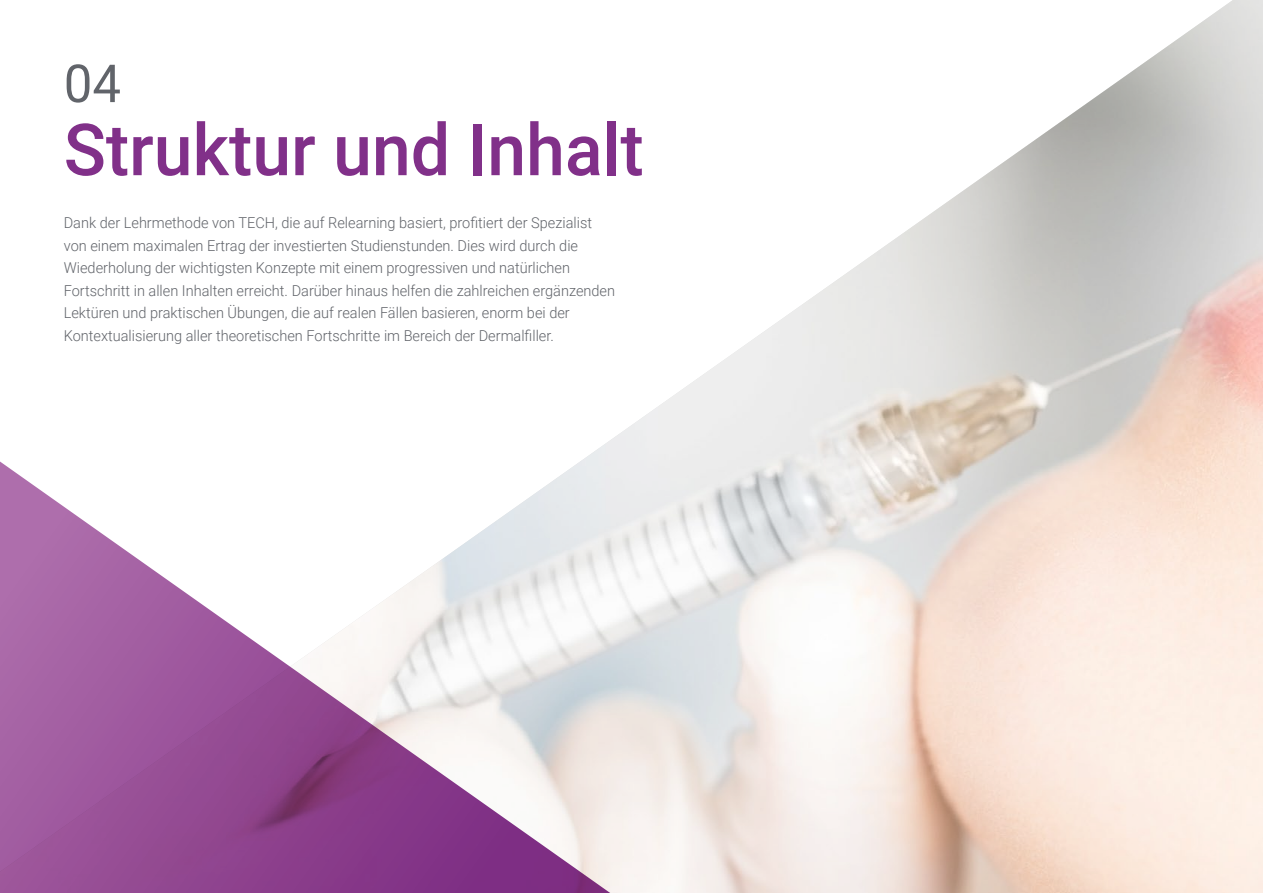
<style>
.page{position:relative;width:1263px;height:893px;background:#fff}
.page>*{position:absolute;margin:0;border:0;box-sizing:border-box;transform-origin:0 0}
.t1{font:500 72px "Roboto";color:#813089}
.t2{font:52.5px "Roboto";color:#61646a}
.t3{font:300 15px/22.5px "Roboto";color:#61646a}
</style>
<div class="page">
<svg style="left:0;top:446px;width:640px;height:447px"></svg>
<h2 class="t2" style="left:64px;top:47px;width:59px">04</h2>
<h1 class="t1" style="left:64px;top:99px;width:581px">Struktur und Inhalt</h1>
<p class="t3" style="left:64px;top:211px;width:553px">Dank der Lehrmethode von TECH, die auf Relearning basiert, profitiert der Spezialist von einem maximalen Ertrag der investierten Studienstunden. Dies wird durch die Wiederholung der wichtigsten Konzepte mit einem progressiven und natürlichen Fortschritt in allen Inhalten erreicht. Darüber hinaus helfen die zahlreichen ergänzenden Lektüren und praktischen Übungen, die auf realen Fällen basieren, enorm bei der Kontextualisierung aller theoretischen Fortschritte im Bereich der Dermalfiller.</p>
</div>
